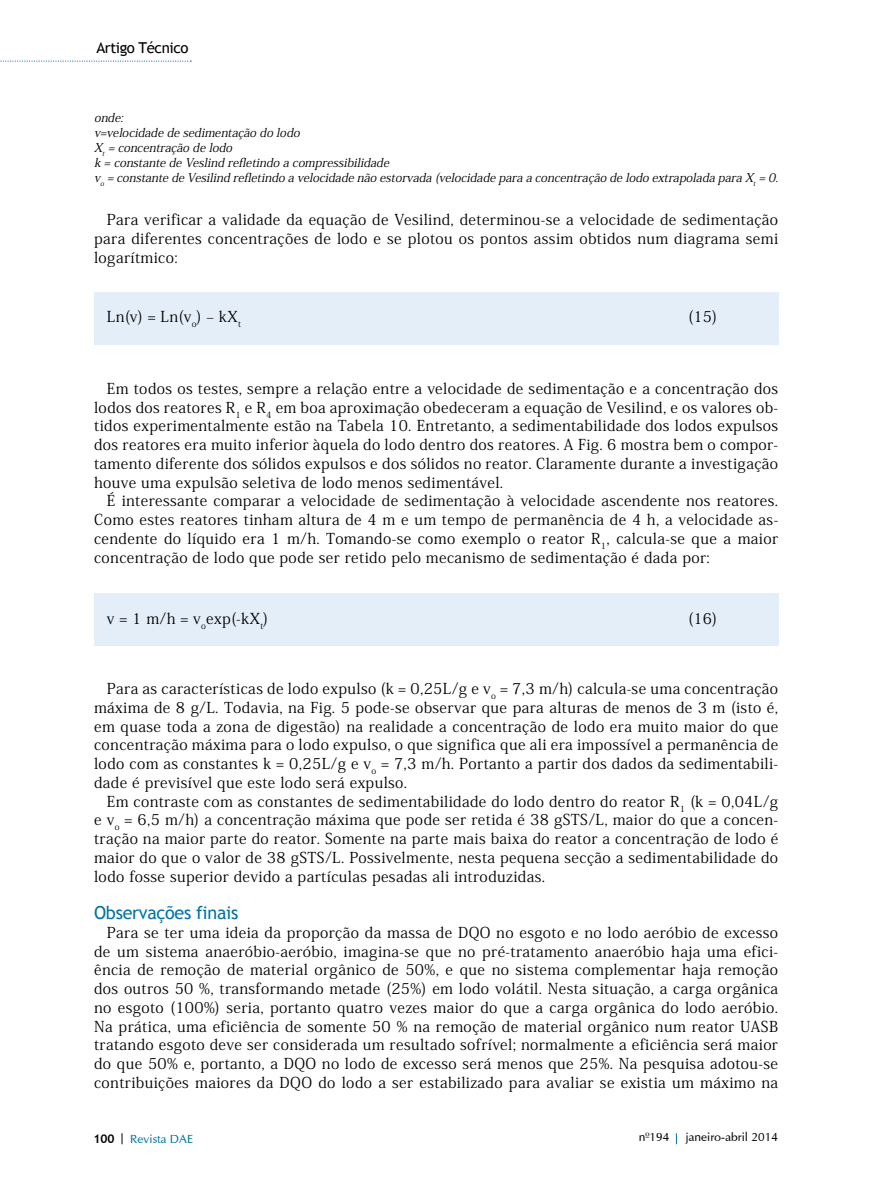
<style>
.page{position:relative;width:893px;height:1191px;background:#fff}
.page>*{position:absolute;margin:0;border:0;box-sizing:border-box;transform-origin:0 0}
.t1{font:18px "Trebuchet MS";letter-spacing:-.015em;color:#0074a2}
.t2{font:15px/18.8px "Koz Min Pro";letter-spacing:.025em;color:#000;text-align:justify}
.t3{font:15px "Trebuchet MS";letter-spacing:-.025em;color:#000}
.t4{font:italic 12px/15px "Koz Min Pro";color:#000}
.t5{font:12px "Optima";color:#000}
.t6{font:12px "Optima";color:#0074a2}
.t7{font:700 12px "Trebuchet MS";color:#000}
</style>
<div class="page">
<svg style="left:0;top:61px;width:191px;height:1px"></svg>
<div style="left:94px;top:292px;width:685px;height:52px;background:#e4eef9"></div>
<div style="left:94px;top:594px;width:685px;height:52px;background:#e4eef9"></div>
<p class="t3" style="left:96px;top:39px;width:94px">Artigo Técnico</p>
<p class="t4" style="left:94px;top:109px;width:689px">onde:<br>v=velocidade de sedimentação do lodo<br>X<sub>t</sub> = concentração de lodo<br>k = constante de Veslind refletindo a compressibilidade<br>v<sub>o</sub> = constante de Vesilind refletindo a velocidade não estorvada (velocidade para a concentração de lodo extrapolada para X<sub>t</sub> = 0.</p>
<p class="t2" style="left:94px;top:210px;width:686px;text-indent:13px">Para verificar a validade da equação de Vesilind, determinou-se a velocidade de sedimentação para diferentes concentrações de lodo e se plotou os pontos assim obtidos num diagrama semi logarítmico:</p>
<p class="t2" style="left:107px;top:307px;width:136px">Ln(v) = Ln(v<sub>o</sub>) – kX<sub>t</sub></p>
<p class="t2" style="left:688px;top:307px;width:31px">(15)</p>
<p class="t2" style="left:94px;top:378px;width:686px;text-indent:13px">Em todos os testes, sempre a relação entre a velocidade de sedimentação e a concentração dos lodos dos reatores R<sub>1</sub> e R<sub>4</sub> em boa aproximação obedeceram a equação de Vesilind, e os valores ob&shy;tidos experimentalmente estão na Tabela 10. Entretanto, a sedimentabilidade dos lodos expulsos dos reatores era muito inferior àquela do lodo dentro dos reatores. A Fig. 6 mostra bem o compor&shy;tamento diferente dos sólidos expulsos e dos sólidos no reator. Claramente durante a investigação houve uma expulsão seletiva de lodo menos sedimentável.</p>
<p class="t2" style="left:94px;top:491px;width:686px;text-indent:13px">É interessante comparar a velocidade de sedimentação à velocidade ascendente nos reatores.<br>Como estes reatores tinham altura de 4 m e um tempo de permanência de 4 h, a velocidade as&shy;cendente do líquido era 1 m/h. Tomando-se como exemplo o reator R<sub>1</sub>, calcula-se que a maior concentração de lodo que pode ser retido pelo mecanismo de sedimentação é dada por:</p>
<p class="t2" style="left:107px;top:608px;width:163px">v = 1 m/h = v<sub>o</sub>exp(-kX<sub>t</sub>)</p>
<p class="t2" style="left:688px;top:608px;width:31px">(16)</p>
<p class="t2" style="left:94px;top:678px;width:686px;text-indent:13px">Para as características de lodo expulso (k = 0,25L/g e v<sub>o</sub> = 7,3 m/h) calcula-se uma concentração máxima de 8 g/L. Todavia, na Fig. 5 pode-se observar que para alturas de menos de 3 m (isto é, em quase toda a zona de digestão) na realidade a concentração de lodo era muito maior do que concentração máxima para o lodo expulso, o que significa que ali era impossível a permanência de lodo com as constantes k = 0,25L/g e v<sub>o</sub> = 7,3 m/h. Portanto a partir dos dados da sedimentabili&shy;dade é previsível que este lodo será expulso.</p>
<p class="t2" style="left:94px;top:791px;width:686px;text-indent:13px">Em contraste com as constantes de sedimentabilidade do lodo dentro do reator R<sub>1</sub> (k = 0,04L/g e v<sub>o</sub> = 6,5 m/h) a concentração máxima que pode ser retida é 38 gSTS/L, maior do que a concen&shy;tração na maior parte do reator. Somente na parte mais baixa do reator a concentração de lodo é maior do que o valor de 38 gSTS/L. Possivelmente, nesta pequena secção a sedimentabilidade do lodo fosse superior devido a partículas pesadas ali introduzidas.</p>
<p class="t1" style="left:94px;top:902px;width:146px">Observações finais</p>
<p class="t2" style="left:94px;top:922px;width:686px;text-indent:13px">Para se ter uma ideia da proporção da massa de DQO no esgoto e no lodo aeróbio de excesso de um sistema anaeróbio-aeróbio, imagina-se que no pré-tratamento anaeróbio haja uma efici&shy;ência de remoção de material orgânico de 50%, e que no sistema complementar haja remoção dos outros 50 %, transformando metade (25%) em lodo volátil. Nesta situação, a carga orgânica no esgoto (100%) seria, portanto quatro vezes maior do que a carga orgânica do lodo aeróbio.<br>Na prática, uma eficiência de somente 50 % na remoção de material orgânico num reator UASB tratando esgoto deve ser considerada um resultado sofrível; normalmente a eficiência será maior do que 50% e, portanto, a DQO no lodo de excesso será menos que 25%. Na pesquisa adotou-se contribuições maiores da DQO do lodo a ser estabilizado para avaliar se existia um máximo na</p>
<p class="t7" style="left:94px;top:1131px;width:23px">100</p>
<p class="t6" style="left:130px;top:1131px;width:64px">Revista DAE</p>
<p class="t5" style="left:639px;top:1129px;width:32px">nº194</p>
<p class="t5" style="left:685px;top:1129px;width:94px">janeiro-abril 2014</p>
</div>
